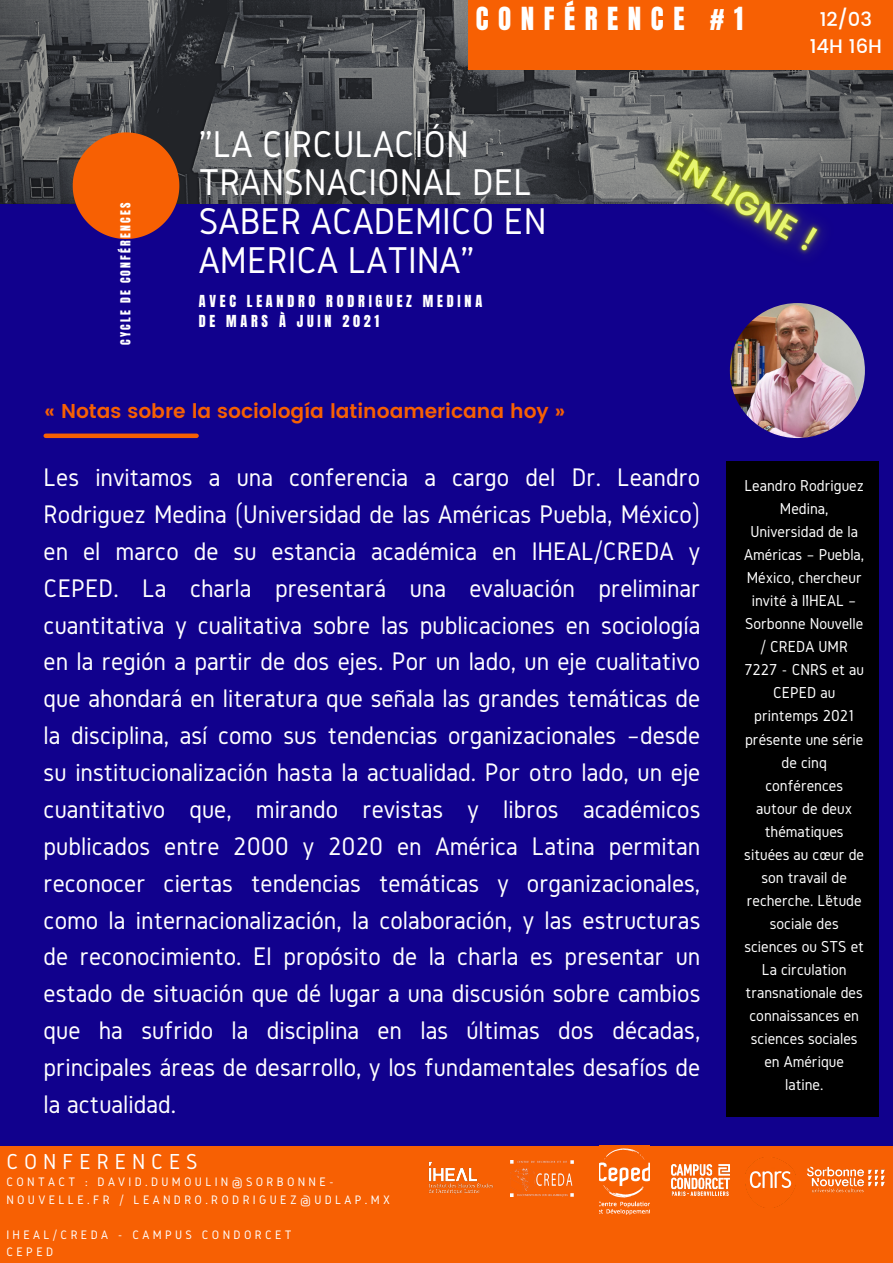
<style>
.page{position:relative;width:893px;height:1263px;background:#11018d}
.page>*{position:absolute;margin:0;border:0;box-sizing:border-box;transform-origin:0 0}
.t1{font:38.7px/38.7px "Gidole";color:#fff}
.t2{font:27px "Anton";letter-spacing:.355em;color:#fff}
.t3{font:26.4px/36.8px "Gidole";color:#fff;text-align:justify}
.t4{font:22.5px "Gidole";letter-spacing:.26em;color:#fff}
.t5{font:600 20.02px "Poppins";color:#f76003}
.t6{font:500 19.5px "Poppins";color:#fff}
.t7{font:16.42px/23px "Gidole";color:#fff;text-align:center}
.t8{font:14.1px "Anton";letter-spacing:.265em;color:#fff}
.t9{font:12.75px/17.5px "Gidole";letter-spacing:.26em;color:#fff}
.t10{font:11.7px "Anton";letter-spacing:.19em;color:#fff}
</style>
<div class="page">
<svg style="left:0;top:0;width:893px;height:204px"></svg>
<svg style="left:73px;top:132px;width:106px;height:107px"></svg>
<div style="left:468px;top:0;width:425px;height:69px;background:#f76003"></div>
<img style="left:730px;top:303px;width:135px;height:135px;border-radius:50%">
<div style="left:726px;top:461px;width:153px;height:656px;background:#000"></div>
<div style="left:0;top:1146px;width:893px;height:117px;background:#f76003"></div>
<img style="left:428px;top:1161px;width:66px;height:34px">
<img style="left:671px;top:1164px;width:59px;height:32px">
<img style="left:807px;top:1166px;width:78px;height:27px">
<img style="left:745px;top:1157px;width:50px;height:50px">
<img style="left:510px;top:1161px;width:64px;height:35px">
<img style="left:599px;top:1148px;width:50px;height:67px">
<img style="left:609px;top:90px;width:265px;height:224px">
<div style="left:46px;top:433px;width:151px;height:5px;background:#f76003"></div>
<p class="t10" style="left:117px;top:345px;width:144px;rotate:-90deg">CYCLE DE CONFÉRENCES</p>
<p class="t2" style="left:476px;top:-1px;width:269px">CONFÉRENCE #1</p>
<p class="t1" style="left:199px;top:124px;width:349px">"LA CIRCULACIÓN<br>TRANSNACIONAL DEL<br>SABER ACADEMICO EN<br>AMERICA LATINA"</p>
<p class="t8" style="left:199px;top:291px;width:285px">AVEC LEANDRO RODRIGUEZ MEDINA</p>
<p class="t8" style="left:199px;top:311px;width:182px">DE MARS À JUIN 2021</p>
<p class="t5" style="left:45px;top:400px;width:522px">« Notas sobre la sociología latinoamericana hoy »</p>
<p class="t6" style="left:819px;top:7px;width:54px">12/03</p>
<p class="t6" style="left:810px;top:34px;width:74px">14H 16H</p>
<p class="t3" style="left:44px;top:459px;width:658px">Les invitamos a una conferencia a cargo del Dr. Leandro Rodriguez Medina (Universidad de las Américas Puebla, México) en el marco de su estancia académica en IHEAL/CREDA y CEPED. La charla presentará una evaluación preliminar cuantitativa y cualitativa sobre las publicaciones en sociología en la región a partir de dos ejes. Por un lado, un eje cualitativo que ahondará en literatura que señala las grandes temáticas de la disciplina, así como sus tendencias organizacionales –desde su institucionalización hasta la actualidad. Por otro lado, un eje cuantitativo que, mirando revistas y libros académicos publicados entre 2000 y 2020 en América Latina permitan reconocer ciertas tendencias temáticas y organizacionales, como la internacionalización, la colaboración, y las estructuras de reconocimiento. El propósito de la charla es presentar un estado de situación que dé lugar a una discusión sobre cambios que ha sufrido la disciplina en las últimas dos décadas, principales áreas de desarrollo, y los fundamentales desafíos de la actualidad.</p>
<p class="t4" style="left:6px;top:1149px;width:193px">CONFÉRENCES</p>
<p class="t9" style="left:6px;top:1173px;width:385px">CONTACT : DAVID.DUMOULIN@SORBONNE-<br>NOUVELLE.FR / LEANDRO.RODRIGUEZ@UDLAP.MX</p>
<p class="t9" style="left:6px;top:1225px;width:287px">IHEAL/CREDA - CAMPUS CONDORCET</p>
<p class="t9" style="left:6px;top:1243px;width:48px">CEPED</p>
<p class="t7" style="left:744px;top:474px;width:122px">Leandro Rodriguez<br>Medina,<br>Universidad de la<br>Américas – Puebla,<br>México, chercheur invité à l’IHEAL –<br>Sorbonne Nouvelle / CREDA UMR<br>7227 - CNRS et au<br>CEPED au printemps 2021 présente une série de cinq conférences autour de deux thématiques situées au cœur de son travail de recherche. L’étude sociale des sciences ou STS et<br>La circulation transnationale des connaissances en sciences sociales en Amérique latine.</p>
</div>
